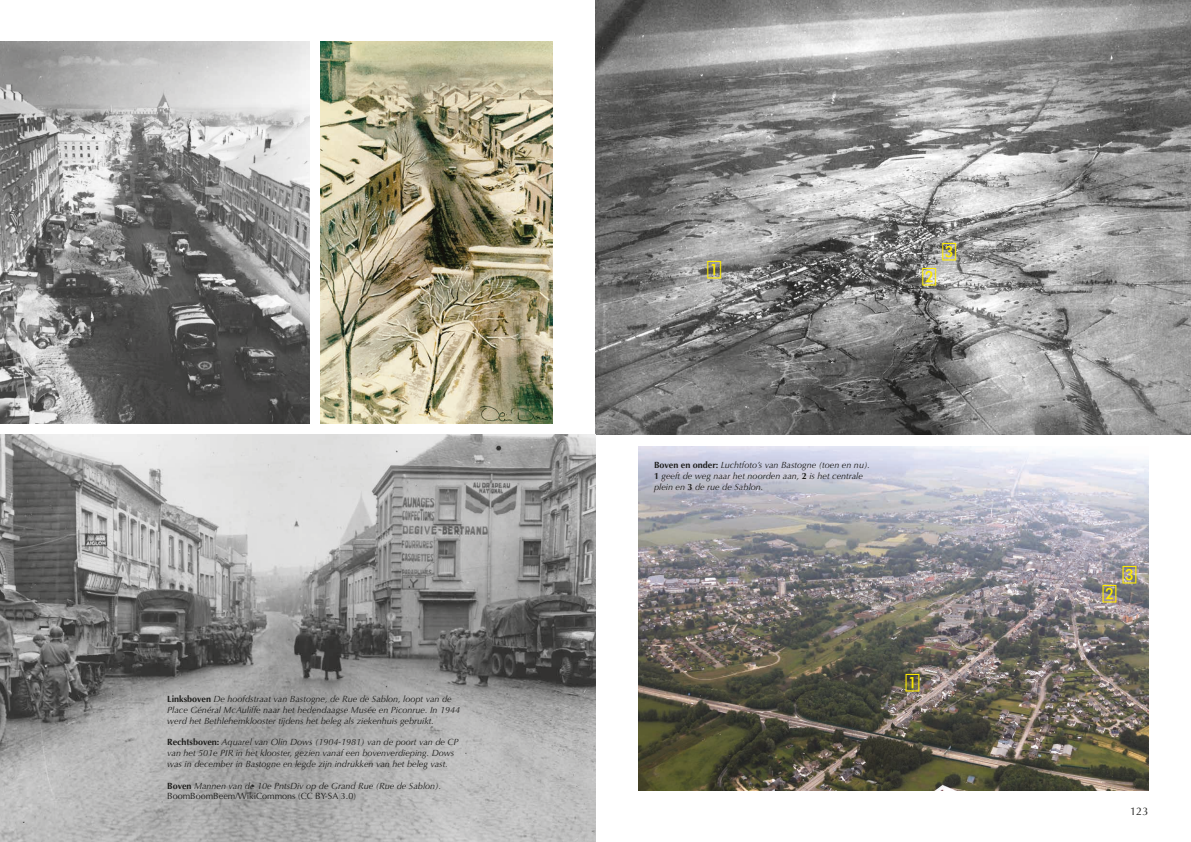
<style>
.page{position:relative;width:1191px;height:842px;background:#fff}
.page>*{position:absolute;margin:0;border:0;box-sizing:border-box;transform-origin:0 0}
.t1{font:20.9px "Bundesbahn Pi Three";color:#ffed00}
.t2{font:11px "Optima";color:#1d1d1b}
.t3{font:italic 9px/10.8px "Optima";color:#1d1d1b}
.s1{font-weight:700;font-style:normal}
.s2{font-style:normal}
</style>
<div class="page">
<img style="left:0;top:435px;width:596px;height:407px">
<img style="left:0;top:42px;width:309px;height:381px">
<img style="left:320px;top:42px;width:233px;height:381px">
<img style="left:596px;top:0;width:595px;height:435px">
<img style="left:638px;top:447px;width:510px;height:344px">
<svg style="left:595px;top:0;width:13px;height:1px"></svg>
<p class="t3" style="left:167px;top:694px;width:294px"><span class="s1">Linksboven</span> De hoofdstraat van Bastogne, de Rue de Sablon, loopt van de<br>Place Général McAuliffe naar het hedendaagse Musée en Piconrue. In 1944 werd het Bethlehemklooster tijdens het beleg als ziekenhuis gebruikt.</p>
<p class="t3" style="left:167px;top:737px;width:293px"><span class="s1">Rechtsboven:</span> Aquarel van Olin Dows (1904-1981) van de poort van de CP van het 501e PIR in het klooster, gezien vanaf een bovenverdieping. Dows was in december in Bastogne en legde zijn indrukken van het beleg vast.</p>
<p class="t3" style="left:167px;top:780px;width:275px"><span class="s1">Boven</span> Mannen van de 10e PntsDiv op de Grand Rue (Rue de Sablon).<br><span class="s2">BoomBoomBeem/WikiCommons (CC BY-SA 3.0)</span></p>
<h1 class="t1" style="left:706px;top:260px;width:18px">1</h1>
<h1 class="t1" style="left:941px;top:242px;width:18px">3</h1>
<h1 class="t1" style="left:921px;top:268px;width:18px">2</h1>
<p class="t3" style="left:654px;top:460px;width:217px"><span class="s1">Boven en onder:</span> Luchtfoto’s van Bastogne (toen en nu).<br><span class="s1">1</span> geeft de weg naar het noorden aan, <span class="s1">2</span> is het centrale plein en <span class="s1">3</span> de rue de Sablon.</p>
<h1 class="t1" style="left:904px;top:674px;width:18px">1</h1>
<h1 class="t1" style="left:1121px;top:566px;width:18px">3</h1>
<h1 class="t1" style="left:1101px;top:585px;width:18px">2</h1>
<p class="t2" style="left:1130px;top:805px;width:20px">123</p>
</div>
